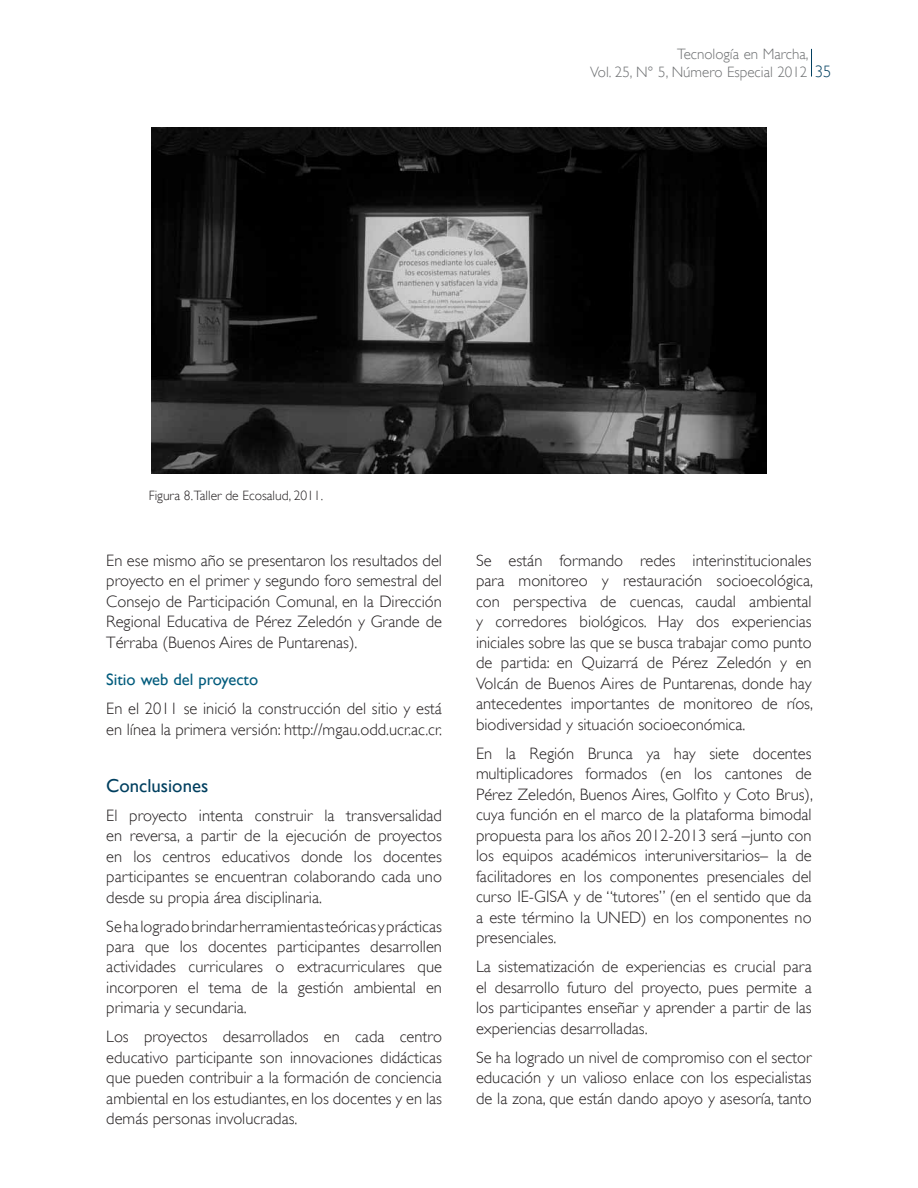
<style>
.page{position:relative;width:918px;height:1188px;background:#fff}
.page>*{position:absolute;margin:0;border:0;box-sizing:border-box;transform-origin:0 0}
.t1{font:18.75px "Gill Sans";color:#003f5f}
.t2{font:300 16.5px/20.5px "Gill Sans";color:#231f20;text-align:justify}
.t3{font:16.5px "Gill Sans";color:#005b7c}
.t4{font:300 15px/18px "Gill Sans";color:#6d6f71}
.t5{font:300 13.5px "Gill Sans";color:#231f20}
.s1{font-size:16.5px;color:#003f5f}
</style>
<div class="page">
<svg style="left:811px;top:49px;width:1px;height:28px"></svg>
<img style="left:151px;top:128px;width:616px;height:345px">
<p class="t4" style="left:590px;top:45px;width:243px;text-indent:87px">Tecnología en Marcha,<br>Vol. 25, N° 5, Número Especial 2012 <span class="s1">35</span></p>
<p class="t5" style="left:149px;top:488px;width:176px">Figura 8.Taller de Ecosalud, 2011.</p>
<p class="t2" style="left:106px;top:550px;width:337px">En ese mismo año se presentaron los resultados del proyecto en el primer y segundo foro semestral del Consejo de Participación Comunal, en la Dirección Regional Educativa de Pérez Zeledón y Grande de Térraba (Buenos Aires de Puntarenas).</p>
<p class="t3" style="left:106px;top:670px;width:153px">Sitio web del proyecto</p>
<p class="t2" style="left:106px;top:698px;width:337px">En el 2011 se inició la construcción del sitio y está en línea la primera versión: http://mgau.odd.ucr.ac.cr.</p>
<p class="t1" style="left:106px;top:774px;width:103px">Conclusiones</p>
<p class="t2" style="left:106px;top:805px;width:337px">El proyecto intenta construir la transversalidad en reversa, a partir de la ejecución de proyectos en los centros educativos donde los docentes participantes se encuentran colaborando cada uno desde su propia área disciplinaria.</p>
<p class="t2" style="left:106px;top:916px;width:337px">Se ha logrado brindar herramientas teóricas y prácticas para que los docentes participantes desarrollen actividades curriculares o extracurriculares que incorporen el tema de la gestión ambiental en primaria y secundaria.</p>
<p class="t2" style="left:106px;top:1027px;width:337px">Los proyectos desarrollados en cada centro educativo participante son innovaciones didácticas que pueden contribuir a la formación de conciencia ambiental en los estudiantes, en los docentes y en las demás personas involucradas.</p>
<p class="t2" style="left:476px;top:550px;width:339px">Se están formando redes interinstitucionales para monitoreo y restauración socioecológica, con perspectiva de cuencas, caudal ambiental y corredores biológicos. Hay dos experiencias iniciales sobre las que se busca trabajar como punto de partida: en Quizarrá de Pérez Zeledón y en Volcán de Buenos Aires de Puntarenas, donde hay antecedentes importantes de monitoreo de ríos, biodiversidad y situación socioeconómica.</p>
<p class="t2" style="left:476px;top:743px;width:338px">En la Región Brunca ya hay siete docentes multiplicadores formados (en los cantones de Pérez Zeledón, Buenos Aires, Golfito y Coto Brus), cuya función en el marco de la plataforma bimodal propuesta para los años 2012-2013 será –junto con los equipos académicos interuniversitarios– la de facilitadores en los componentes presenciales del curso IE-GISA y de “tutores” (en el sentido que da a este término la UNED) en los componentes no presenciales.</p>
<p class="t2" style="left:476px;top:956px;width:337px">La sistematización de experiencias es crucial para el desarrollo futuro del proyecto, pues permite a los participantes enseñar y aprender a partir de las experiencias desarrolladas.</p>
<p class="t2" style="left:476px;top:1047px;width:337px">Se ha logrado un nivel de compromiso con el sector educación y un valioso enlace con los especialistas de la zona, que están dando apoyo y asesoría, tanto</p>
</div>
